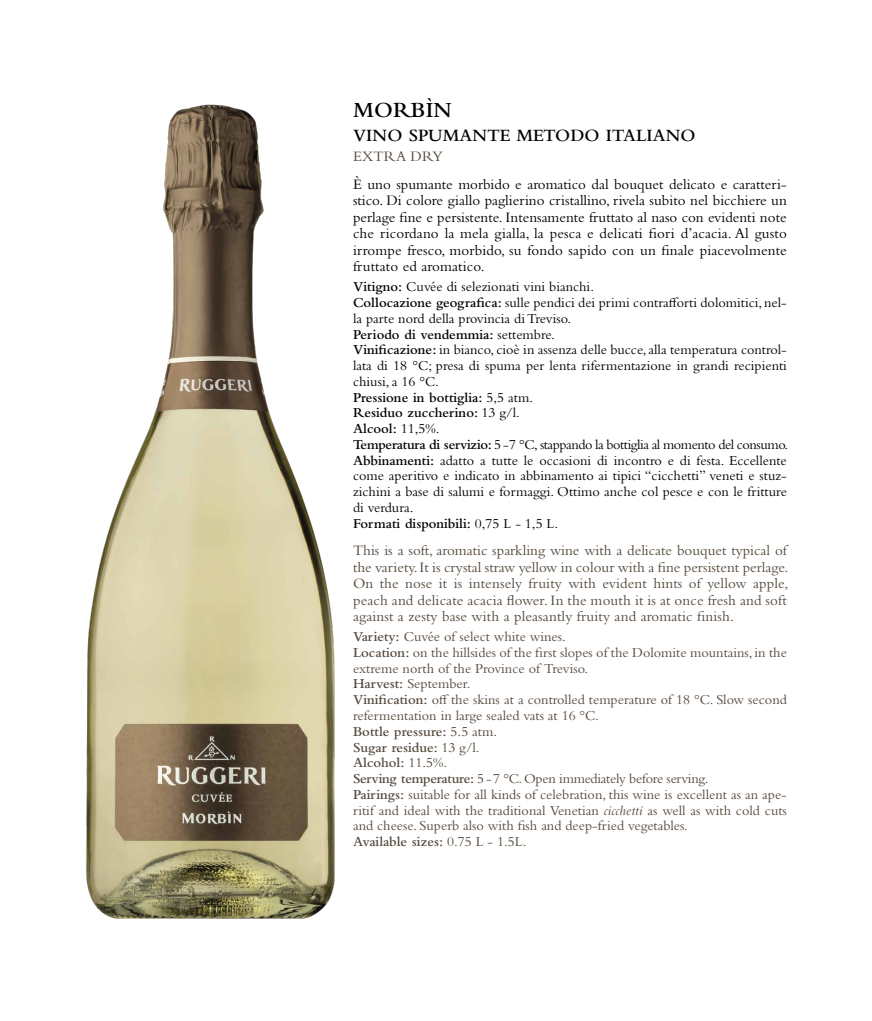
<style>
.page{position:relative;width:872px;height:1021px;background:#fff}
.page>*{position:absolute;margin:0;border:0;box-sizing:border-box;transform-origin:0 0}
.t1{font:600 22.5px "Bembo Std";letter-spacing:.005em;color:#000}
.t2{font:600 18px "Bembo Std";letter-spacing:.005em;color:#000}
.t3{font:15px/16.5px "Bembo Std";letter-spacing:.01em;color:#000;text-align:justify}
.t4{font:15px/16.5px "Bembo Std";letter-spacing:.01em;color:#56493c;text-align:justify}
.t5{font:14.25px/15.8px "Bembo Std";color:#000}
.t6{font:14.25px/15.8px "Bembo Std";color:#56493c}
.s1{font-weight:600}
.s2{font-style:italic}
</style>
<div class="page">
<img style="left:85px;top:104px;width:250px;height:815px">
<h1 class="t1" style="left:353px;top:98px;width:100px">MORBÌN</h1>
<p class="t2" style="left:353px;top:125px;width:344px">VINO SPUMANTE METODO ITALIANO</p>
<p class="t4" style="left:353px;top:147px;width:92px">EXTRA DRY</p>
<p class="t3" style="left:353px;top:175px;width:435px">È uno spumante morbido e aromatico dal bouquet delicato e caratteri&shy;stico. Di colore giallo paglierino cristallino, rivela subito nel bicchiere un perlage fine e persistente. Intensamente fruttato al naso con evidenti note che ricordano la mela gialla, la pesca e delicati fiori d’acacia. Al gusto irrompe fresco, morbido, su fondo sapido con un finale piacevolmente fruttato ed aromatico.</p>
<p class="t5" style="left:353px;top:279px;width:437px"><span class="s1">Vitigno:</span> Cuvée di selezionati vini bianchi.<br><span class="s1">Collocazione geografica:</span> sulle pendici dei primi contrafforti dolomitici, nel&shy;la parte nord della provincia di Treviso.<br><span class="s1">Periodo di vendemmia:</span> settembre.<br><span class="s1">Vinificazione:</span> in bianco, cioè in assenza delle bucce, alla temperatura control&shy;lata di 18 °C; presa di spuma per lenta rifermentazione in grandi recipienti chiusi, a 16 °C.<br><span class="s1">Pressione in bottiglia:</span> 5,5 atm.<br><span class="s1">Residuo zuccherino:</span> 13 g/l.<br><span class="s1">Alcool:</span> 11,5%.<br><span class="s1">Temperatura di servizio:</span> 5 - 7 °C, stappando la bottiglia al momento del consumo.<br><span class="s1">Abbinamenti:</span> adatto a tutte le occasioni di incontro e di festa. Eccellente come aperitivo e indicato in abbinamento ai tipici “cicchetti” veneti e stuz&shy;zichini a base di salumi e formaggi. Ottimo anche col pesce e con le fritture di verdura.<br><span class="s1">Formati disponibili:</span> 0,75 L - 1,5 L.</p>
<p class="t4" style="left:353px;top:542px;width:437px">This is a soft, aromatic sparkling wine with a delicate bouquet typical of the variety. It is crystal straw yellow in colour with a fine persistent perlage.<br>On the nose it is intensely fruity with evident hints of yellow apple, peach and delicate acacia flower. In the mouth it is at once fresh and soft against a zesty base with a pleasantly fruity and aromatic finish.</p>
<p class="t6" style="left:353px;top:628px;width:435px"><span class="s1">Variety:</span> Cuvée of select white wines.<br><span class="s1">Location:</span> on the hillsides of the first slopes of the Dolomite mountains, in the extreme north of the Province of Treviso.<br><span class="s1">Harvest:</span> September.<br><span class="s1">Vinification:</span> off the skins at a controlled temperature of 18 °C. Slow second refermentation in large sealed vats at 16 °C.<br><span class="s1">Bottle pressure:</span> 5.5 atm.<br><span class="s1">Sugar residue:</span> 13 g/l.<br><span class="s1">Alcohol:</span> 11.5%.<br><span class="s1">Serving temperature:</span> 5 - 7 °C. Open immediately before serving.<br><span class="s1">Pairings:</span> suitable for all kinds of celebration, this wine is excellent as an ape&shy;ritif and ideal with the traditional Venetian <span class="s2">cicchetti</span> as well as with cold cuts and cheese. Superb also with fish and deep-fried vegetables.<br><span class="s1">Available sizes:</span> 0.75 L - 1.5L.</p>
</div>
